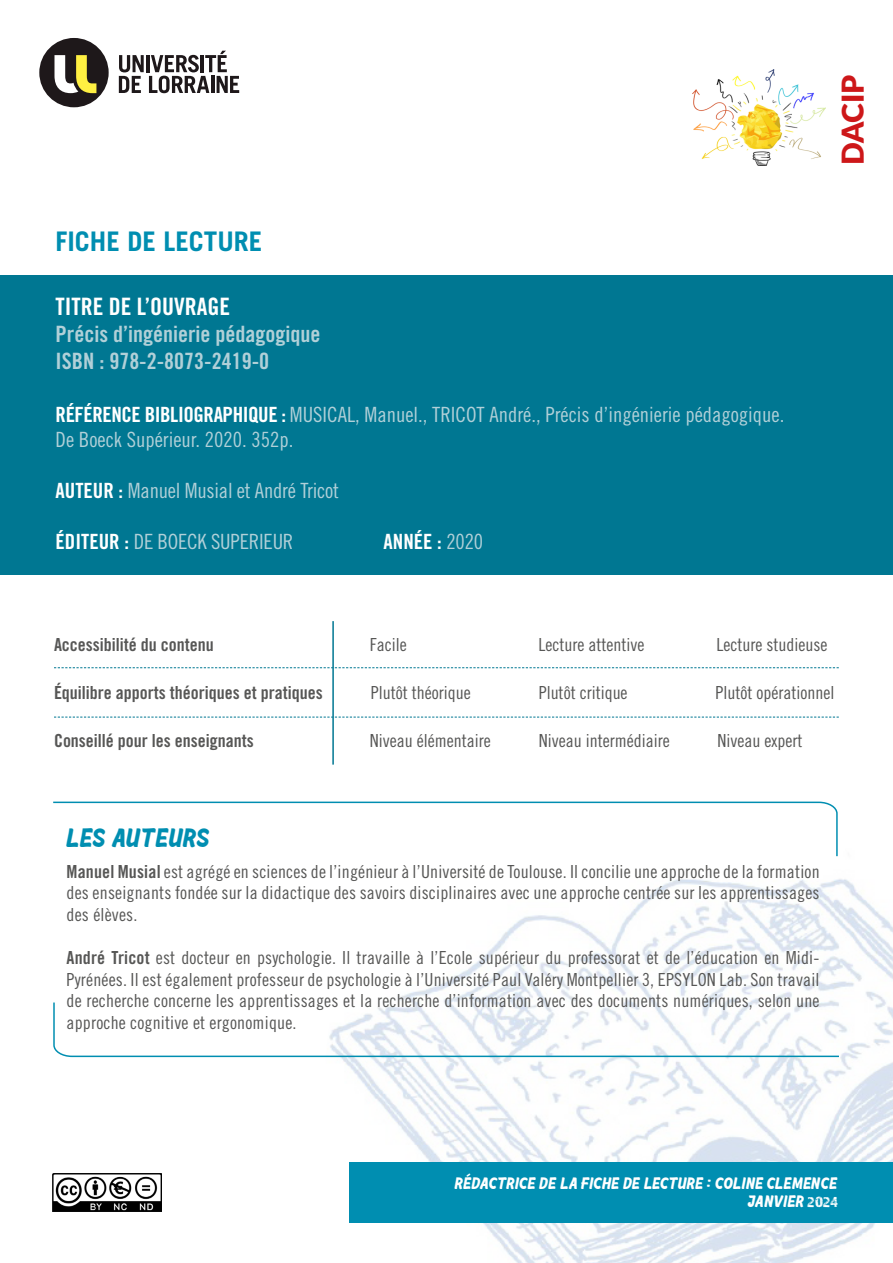
<style>
.page{position:relative;width:893px;height:1263px;background:#fff}
.page>*{position:absolute;margin:0;border:0;box-sizing:border-box;transform-origin:0 0}
.t1{font:900 30px "Lato";color:#cd1719}
.t2{font:700 27px "Trade Gothic LT Std";color:#008eb1}
.t3{font:24px "Trade Gothic LT Std Bd Cn 20";color:#fff}
.t4{font:24px "Retrochips";letter-spacing:-.005em;color:#008eb1}
.t5{font:22.5px/27px "Trade Gothic LT Std Bd Cn 20";color:#b1d0d8}
.t6{font:21px/25.5px "Trade Gothic LT Std Cn 18";color:#b1d0d8}
.t7{font:21px "Trade Gothic LT Std Bd Cn 20";color:#fff}
.t8{font:18px/21.6px "Trade Gothic LT Std Cn 18";color:#575756;text-align:justify}
.t9{font:18px "Trade Gothic LT Std Bd Cn 20";color:#575756}
.t10{font:15px/18px "Retrochips";letter-spacing:-.015em;color:#fff;text-align:right}
.s1{font-family:"Trade Gothic LT Std Bd Cn 20";color:#fff}
.s2{font-family:"Trade Gothic LT Std Cn 18";color:#b1d0d8}
.s3{font-family:"Trade Gothic LT Std Bd Cn 20"}
.s4{font-family:"Almaq Rough"}
</style>
<div class="page">
<div style="left:0;top:275px;width:893px;height:300px;background:#007792"></div>
<svg style="left:119px;top:51px;width:120px;height:42px"></svg>
<div style="left:39px;top:38px;width:70px;height:69px;background:#1e181a;border-radius:50%"></div>
<svg style="left:54px;top:55px;width:42px;height:38px"></svg>
<img style="left:693px;top:70px;width:133px;height:96px">
<svg style="left:54px;top:667px;width:785px;height:1px"></svg>
<svg style="left:54px;top:717px;width:785px;height:1px"></svg>
<hr style="left:332px;top:621px;width:2px;height:144px;background:#007792">
<img style="left:341px;top:879px;width:552px;height:384px">
<div style="left:350px;top:1162px;width:543px;height:61px;background:#008eb1"></div>
<img style="left:53px;top:1173px;width:109px;height:38px">
<svg style="left:53px;top:801px;width:785px;height:56px"></svg>
<svg style="left:53px;top:1001px;width:787px;height:57px"></svg>
<h2 class="t2" style="left:55px;top:225px;width:209px">FICHE DE LECTURE</h2>
<h3 class="t3" style="left:56px;top:292px;width:176px">TITRE DE L’OUVRAGE</h3>
<p class="t5" style="left:56px;top:320px;width:266px">Précis d’ingénierie pédagogique<br>ISBN : 978-2-8073-2419-0</p>
<p class="t6" style="left:56px;top:401px;width:730px"><span class="s1">RÉFÉRENCE BIBLIOGRAPHIQUE :</span> MUSICAL, Manuel., TRICOT André., Précis d’ingénierie pédagogique.<br>De Boeck Supérieur. 2020. 352p.</p>
<p class="t6" style="left:56px;top:478px;width:285px"><span class="s1">AUTEUR :</span> Manuel Musial et André Tricot</p>
<p class="t6" style="left:56px;top:528px;width:239px"><span class="s1">ÉDITEUR :</span> DE BOECK SUPERIEUR</p>
<p class="t7" style="left:383px;top:528px;width:101px">ANNÉE : <span class="s2">2020</span></p>
<h1 class="t1" style="left:830px;top:165px;width:92px;rotate:-90deg">DACIP</h1>
<p class="t9" style="left:54px;top:633px;width:161px">Accessibilité du contenu</p>
<p class="t8" style="left:370px;top:633px;width:38px">Facile</p>
<p class="t8" style="left:539px;top:633px;width:108px">Lecture attentive</p>
<p class="t8" style="left:716px;top:633px;width:112px">Lecture studieuse</p>
<p class="t9" style="left:54px;top:681px;width:270px">Équilibre apports théoriques et pratiques</p>
<p class="t8" style="left:371px;top:681px;width:101px">Plutôt théorique</p>
<p class="t8" style="left:539px;top:681px;width:90px">Plutôt critique</p>
<p class="t8" style="left:716px;top:681px;width:120px">Plutôt opérationnel</p>
<p class="t9" style="left:54px;top:729px;width:201px">Conseillé pour les enseignants</p>
<p class="t8" style="left:370px;top:729px;width:122px">Niveau élémentaire</p>
<p class="t8" style="left:539px;top:729px;width:132px">Niveau intermédiaire</p>
<p class="t8" style="left:718px;top:729px;width:86px">Niveau expert</p>
<h3 class="t4" style="left:67px;top:821px;width:145px">LES AUTEURS</h3>
<p class="t8" style="left:67px;top:860px;width:754px"><span class="s3">Manuel Musial</span> est agrégé en sciences de l’ingénieur à l’Université de Toulouse. Il concilie une approche de la formation des enseignants fondée sur la didactique des savoirs disciplinaires avec une approche centrée sur les apprentissages des élèves.</p>
<p class="t8" style="left:67px;top:946px;width:754px"><span class="s3">André Tricot</span> est docteur en psychologie. Il travaille à l’Ecole supérieur du professorat et de l’éducation en Midi-Pyrénées. Il est également professeur de psychologie à l’Université Paul Valéry Montpellier 3, EPSYLON Lab. Son travail de recherche concerne les apprentissages et la recherche d’information avec des documents numériques, selon une approche cognitive et ergonomique.</p>
<p class="t10" style="left:455px;top:1174px;width:384px">RÉDACTRICE DE LA FICHE DE LECTURE : COLINE CLEMENCE<br>JANVIER <span class="s4">2024</span></p>
</div>
